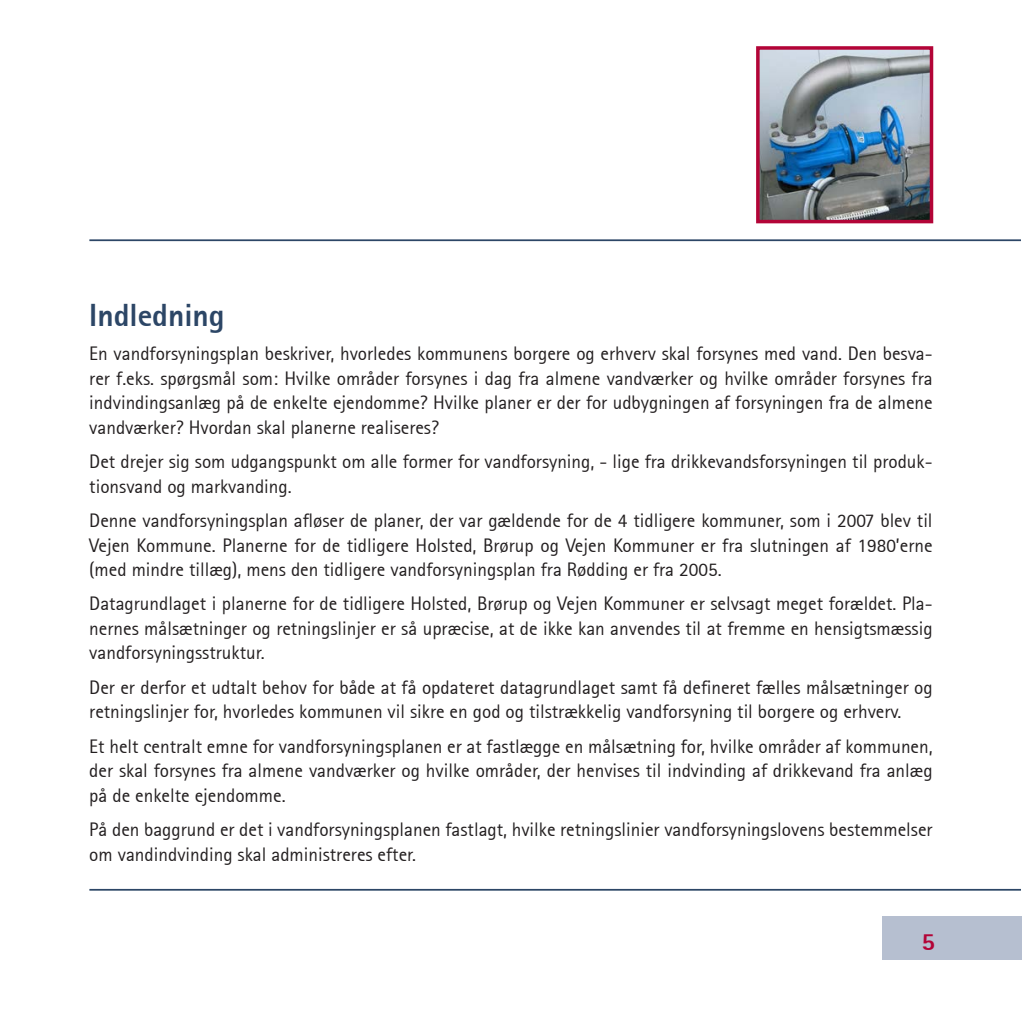
<style>
.page{position:relative;width:1022px;height:1022px;background:#fff}
.page>*{position:absolute;margin:0;border:0;box-sizing:border-box;transform-origin:0 0}
.Brødtekst{font:800 31.5px "Agfa Rotis Sans Serif";color:#2c4666}
.t1{font:800 24.5px "Agfa Rotis Sans Serif";color:#b30437}
.Brødtekst-2{font:19.25px/24.5px "Agfa Rotis Sans Serif";color:#231f20;text-align:justify}
</style>
<div class="page">
<div style="left:883px;top:916px;width:139px;height:44px;background:#b6bfd0"></div>
<hr style="left:89px;top:889px;width:932px;height:2px;background:#2c4666">
<hr style="left:89px;top:239px;width:932px;height:2px;background:#2c4666">
<img style="left:761px;top:51px;width:167px;height:167px">
<div style="left:756px;top:46px;width:177px;height:177px;border:4px solid #b30437"></div>
<p class="Brødtekst" style="left:89px;top:295px;width:137px">Indledning</p>
<p class="Brødtekst-2" style="left:89px;top:341px;width:845px">En vandforsyningsplan beskriver, hvorledes kommunens borgere og erhverv skal forsynes med vand. Den besva&shy;rer f.eks. spørgsmål som: Hvilke områder forsynes i dag fra almene vandværker og hvilke områder forsynes fra indvindingsanlæg på de enkelte ejendomme? Hvilke planer er der for udbygningen af forsyningen fra de almene vandværker? Hvordan skal planerne realiseres?</p>
<p class="Brødtekst-2" style="left:89px;top:449px;width:845px">Det drejer sig som udgangspunkt om alle former for vandforsyning, - lige fra drikkevandsforsyningen til produk&shy;tionsvand og markvanding.</p>
<p class="Brødtekst-2" style="left:89px;top:508px;width:845px">Denne vandforsyningsplan afløser de planer, der var gældende for de 4 tidligere kommuner, som i 2007 blev til Vejen Kommune. Planerne for de tidligere Holsted, Brørup og Vejen Kommuner er fra slutningen af 1980’erne (med mindre tillæg), mens den tidligere vandforsyningsplan fra Rødding er fra 2005.</p>
<p class="Brødtekst-2" style="left:89px;top:591px;width:845px">Datagrundlaget i planerne for de tidligere Holsted, Brørup og Vejen Kommuner er selvsagt meget forældet. Pla&shy;nernes målsætninger og retningslinjer er så upræcise, at de ikke kan anvendes til at fremme en hensigtsmæssig vandforsyningsstruktur.</p>
<p class="Brødtekst-2" style="left:89px;top:675px;width:845px">Der er derfor et udtalt behov for både at få opdateret datagrundlaget samt få defineret fælles målsætninger og retningslinjer for, hvorledes kommunen vil sikre en god og tilstrækkelig vandforsyning til borgere og erhverv.</p>
<p class="Brødtekst-2" style="left:89px;top:734px;width:845px">Et helt centralt emne for vandforsyningsplanen er at fastlægge en målsætning for, hvilke områder af kommunen, der skal forsynes fra almene vandværker og hvilke områder, der henvises til indvinding af drikkevand fra anlæg på de enkelte ejendomme.</p>
<p class="Brødtekst-2" style="left:89px;top:817px;width:845px">På den baggrund er det i vandforsyningsplanen fastlagt, hvilke retningslinier vandforsyningslovens bestemmelser om vandindvinding skal administreres efter.</p>
<p class="t1" style="left:921px;top:926px;width:15px">5</p>
</div>
